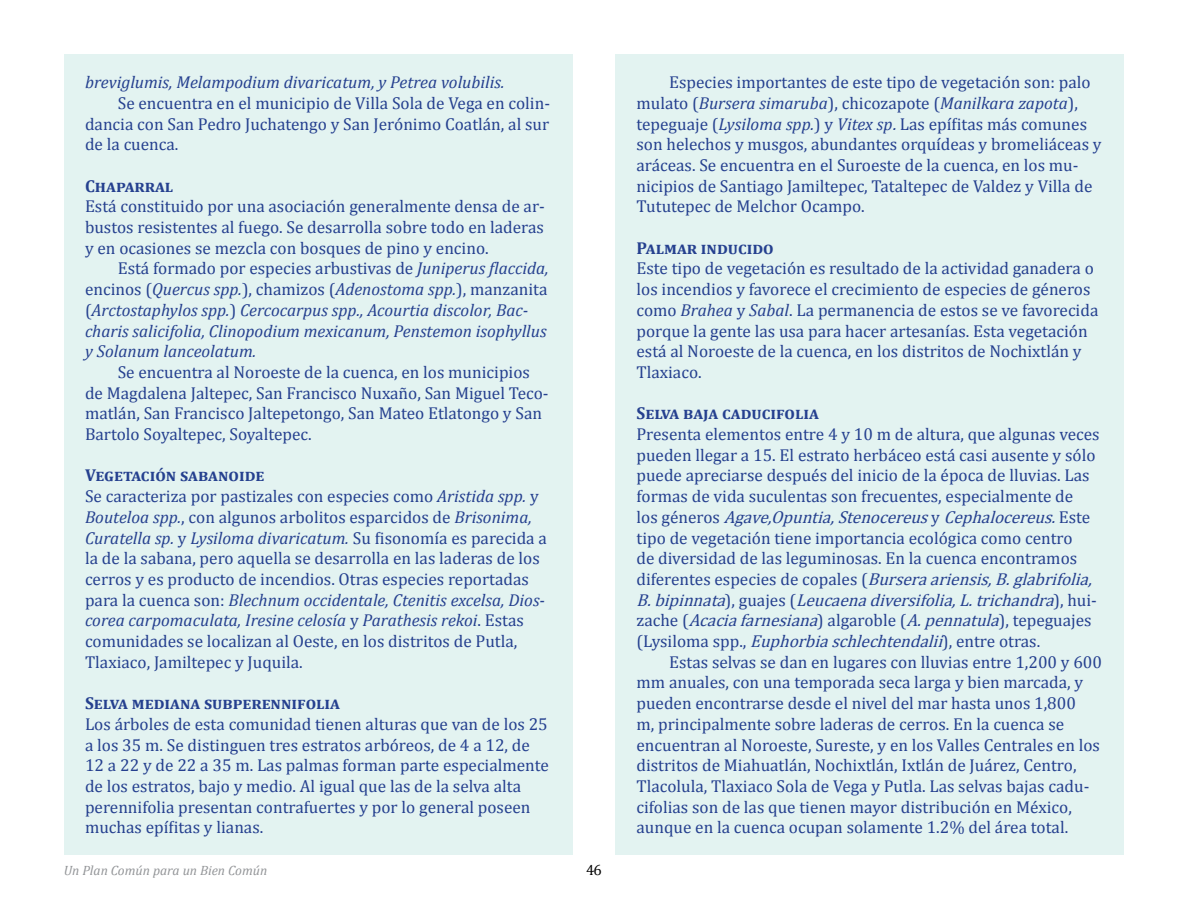
<style>
.page{position:relative;width:1188px;height:918px;background:#fff}
.page>*{position:absolute;margin:0;border:0;box-sizing:border-box;transform-origin:0 0}
.t1{font:17.25px/20.7px "Cambria";color:#25408f}
.t2{font:italic 17.25px/20.7px "Cambria";color:#25408f}
.t3{font:700 17.25px "Cambria";color:#25408f}
.t4{font:15px "Cambria";color:#000}
.t5{font:italic 13.5px "Cambria";color:#939598}
.s1{font-style:normal}
.s2{font-weight:700}
.s3{font-style:italic}
</style>
<div class="page">
<div style="left:64px;top:54px;width:509px;height:800px;background:#e3f3f1"></div>
<div style="left:615px;top:54px;width:509px;height:800px;background:#e3f3f1"></div>
<p class="t2" style="left:85px;top:71px;width:421px">breviglumis, Melampodium divaricatum, y Petrea volubilis.</p>
<p class="t1" style="left:85px;top:93px;width:467px;text-align:justify;text-indent:33px">Se encuentra en el municipio de Villa Sola de Vega en colin&shy;dancia con San Pedro Juchatengo y San Jerónimo Coatlán, al sur de la cuenca.</p>
<p class="t3" style="left:85px;top:174px;width:90px">Chaparral</p>
<p class="t1" style="left:85px;top:196px;width:461px;text-align:justify">Está constituido por una asociación generalmente densa de ar&shy;bustos resistentes al fuego. Se desarrolla sobre todo en laderas y en ocasiones se mezcla con bosques de pino y encino.</p>
<p class="t2" style="left:85px;top:257px;width:465px;text-indent:33px"><span class="s1">Está formado por especies arbustivas de</span> Juniperus flaccida, <span class="s1">encinos (</span>Quercus spp.<span class="s1">), chamizos (</span>Adenostoma spp.<span class="s1">), manzanita (</span>Arctostaphylos spp.<span class="s1">)</span> Cercocarpus spp., Acourtia discolor, Bac&shy;charis salicifolia, Clinopodium mexicanum, Penstemon isophyllus y Solanum lanceolatum.</p>
<p class="t1" style="left:85px;top:362px;width:465px;text-indent:33px">Se encuentra al Noroeste de la cuenca, en los municipios de Magdalena Jaltepec, San Francisco Nuxaño, San Miguel Teco&shy;matlán, San Francisco Jaltepetongo, San Mateo Etlatongo y San Bartolo Soyaltepec, Soyaltepec.</p>
<p class="t1" style="left:85px;top:465px;width:463px"><span class="s2">Vegetación sabanoide<br></span>Se caracteriza por pastizales con especies como <span class="s3">Aristida spp.</span> y <span class="s3">Bouteloa spp.</span>, con algunos arbolitos esparcidos de <span class="s3">Brisonima, Curatella sp.</span> y <span class="s3">Lysiloma divaricatum.</span> Su fisonomía es parecida a la de la sabana, pero aquella se desarrolla en las laderas de los cerros y es producto de incendios. Otras especies reportadas para la cuenca son: <span class="s3">Blechnum occidentale, Ctenitis excelsa, Dios&shy;corea carpomaculata, Iresine celosía</span> y <span class="s3">Parathesis rekoi</span>. Estas comunidades se localizan al Oeste, en los distritos de Putla, Tlaxiaco, Jamiltepec y Juquila.</p>
<p class="t3" style="left:85px;top:691px;width:257px">Selva mediana subperennifolia</p>
<p class="t1" style="left:85px;top:714px;width:465px">Los árboles de esta comunidad tienen alturas que van de los 25 a los 35 m. Se distinguen tres estratos arbóreos, de 4 a 12, de 12 a 22 y de 22 a 35 m. Las palmas forman parte especialmente de los estratos, bajo y medio. Al igual que las de la selva alta perennifolia presentan contrafuertes y por lo general poseen muchas epífitas y lianas.</p>
<p class="t5" style="left:64px;top:861px;width:205px">Un Plan Común para un Bien Común</p>
<p class="t4" style="left:586px;top:861px;width:17px">46</p>
<p class="t1" style="left:637px;top:72px;width:467px;text-indent:33px">Especies importantes de este tipo de vegetación son: palo mulato (<span class="s3">Bursera simaruba</span>), chicozapote (<span class="s3">Manilkara zapota</span>), tepeguaje (<span class="s3">Lysiloma spp.</span>) y <span class="s3">Vitex sp</span><span class="s3">.</span>Las epífitas más comunes son helechos y musgos, abundantes orquídeas y bromeliáceas y aráceas. Se encuentra en el Suroeste de la cuenca, en los mu&shy;nicipios de Santiago Jamiltepec, Tataltepec de Valdez y Villa de Tututepec de Melchor Ocampo.</p>
<p class="t3" style="left:637px;top:236px;width:139px">Palmar inducido</p>
<p class="t1" style="left:637px;top:258px;width:463px">Este tipo de vegetación es resultado de la actividad ganadera o los incendios y favorece el crecimiento de especies de géneros como <span class="s3">Brahea</span> y <span class="s3">Sabal</span>. La permanencia de estos se ve favorecida porque la gente las usa para hacer artesanías. Esta vegetación está al Noroeste de la cuenca, en los distritos de Nochixtlán y Tlaxiaco.</p>
<p class="t3" style="left:637px;top:401px;width:184px">Selva baja caducifolia</p>
<p class="t1" style="left:637px;top:424px;width:482px">Presenta elementos entre 4 y 10 m de altura, que algunas veces pueden llegar a 15. El estrato herbáceo está casi ausente y sólo puede apreciarse después del inicio de la época de lluvias. Las formas de vida suculentas son frecuentes, especialmente de<br>l o s g é n e r o s <span class="s3">Agave,Opuntia,Stenocereus</span>y <span class="s3">Cephalocereus.</span>E s t e tipo de vegetación tiene importancia ecológica como centro<br>de diversidad de las leguminosas. En la cuenca encontramos<br>d i fe r e n t e s e s p e c i e s d e c o p a l e s ( <span class="s3">Burseraariensis,B.glabrifolia, B.bipinnata</span>) , g u a j e s ( <span class="s3">Leucaenadiversifolia,L.trichandra</span>) , h u i -<br>z a c h e ( <span class="s3">Acaciafarnesiana</span>) a l g a r o b l e ( <span class="s3">A.pennatula</span>) , t e p e g u a j e s<br>( Ly s i l o m a s p p . , <span class="s3">Euphorbiaschlechtendalii</span>) , e n t r e o t r a s .</p>
<p class="t1" style="left:637px;top:651px;width:467px;text-indent:33px">Estas selvas se dan en lugares con lluvias entre 1,200 y 600 mm anuales, con una temporada seca larga y bien marcada, y pueden encontrarse desde el nivel del mar hasta unos 1,800<br>m, principalmente sobre laderas de cerros. En la cuenca se encuentran al Noroeste, Sureste, y en los Valles Centrales en los distritos de Miahuatlán, Nochixtlán, Ixtlán de Juárez, Centro, Tlacolula, Tlaxiaco Sola de Vega y Putla. Las selvas bajas cadu&shy;cifolias son de las que tienen mayor distribución en México, aunque en la cuenca ocupan solamente 1.2% del área total.</p>
</div>
